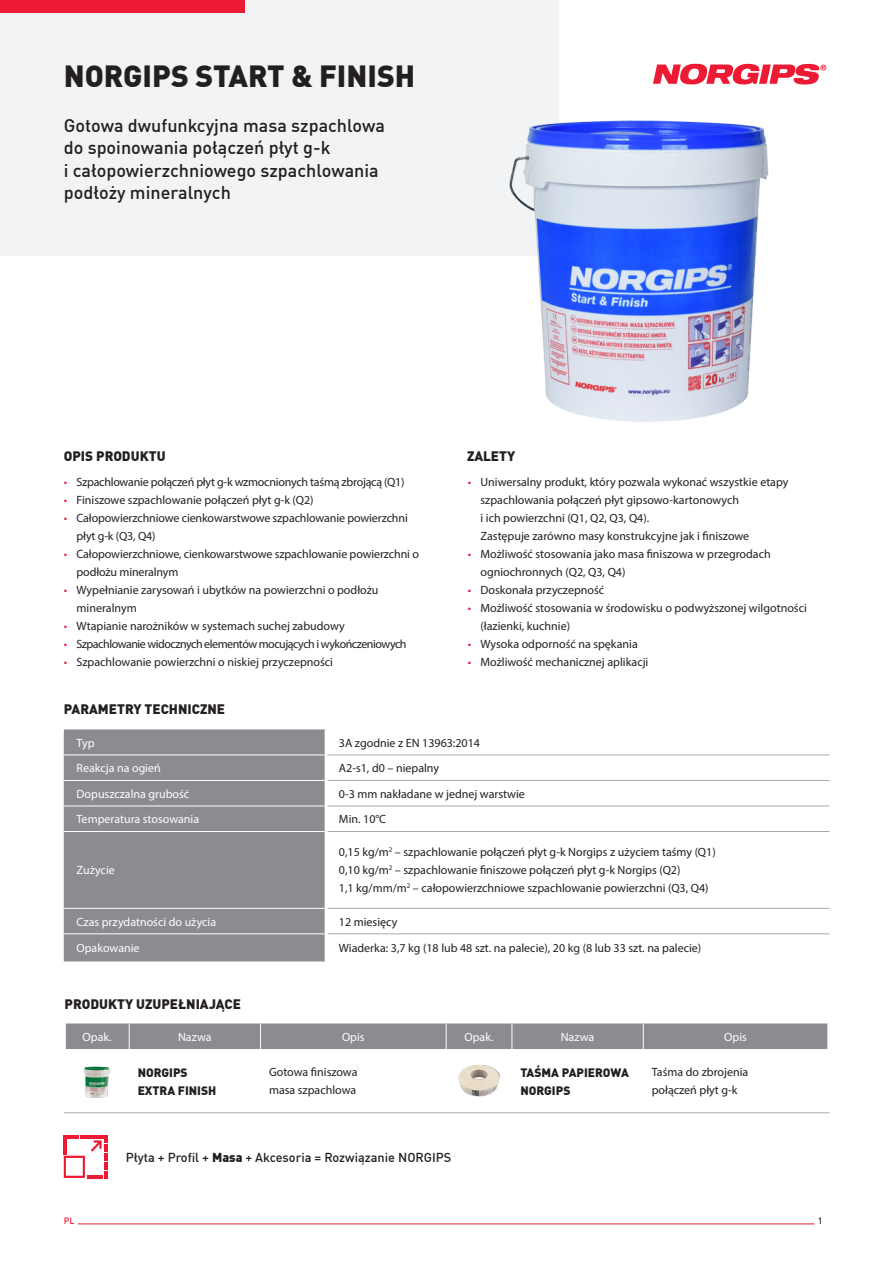
<style>
.page{position:relative;width:893px;height:1263px;background:#fff}
.page>*{position:absolute;margin:0;border:0;box-sizing:border-box;transform-origin:0 0}
.t1{font:900 30px "DIN Offc Pro";color:#231f20}
.t2{font:500 18px/22.5px "DIN Offc Pro";color:#231f20}
.header_2{font:900 13.5px "DIN Offc Pro";color:#231f20}
.t3{font:500 12.75px "DIN Offc Pro";color:#231f20}
.txt{font:12px/18px "Myriad Pro";color:#231f20}
.t4{font:12px "Myriad Pro";color:#fff}
.txt-2{font:12px "Myriad Pro";letter-spacing:-.04em;color:#231f20}
.txt-3{font:12px "Myriad Pro";letter-spacing:-.02em;color:#231f20}
.txt-4{font:900 12px/18px "DIN Offc Pro";color:#231f20}
.t5{font:500 9px "DIN Offc Pro";color:#ed1a33}
.t6{font:500 9px "DIN Offc Pro";color:#231f20}
.s1{color:#ed1a33}
.s2{font-weight:900}
</style>
<div class="page">
<div style="left:0;top:0;width:558px;height:255px;background:#f2f3f4"></div>
<div style="left:0;top:0;width:244px;height:13px;background:#ed1a33"></div>
<svg style="left:653px;top:64px;width:173px;height:20px"></svg>
<hr style="left:78px;top:1223px;width:736px;height:1px;background:#ed1a33">
<div style="left:64px;top:729px;width:261px;height:232px;background:#8a8c8f"></div>
<hr style="left:64px;top:754px;width:261px;height:1px;background:#fff">
<hr style="left:64px;top:780px;width:261px;height:1px;background:#fff">
<hr style="left:64px;top:806px;width:261px;height:1px;background:#fff">
<hr style="left:64px;top:831px;width:261px;height:1px;background:#fff">
<hr style="left:64px;top:908px;width:261px;height:1px;background:#fff">
<hr style="left:64px;top:933px;width:261px;height:1px;background:#fff">
<hr style="left:328px;top:754px;width:501px;height:1px;background:#a8a9ad">
<hr style="left:328px;top:780px;width:501px;height:1px;background:#a8a9ad">
<hr style="left:328px;top:806px;width:501px;height:1px;background:#a8a9ad">
<hr style="left:328px;top:831px;width:501px;height:1px;background:#a8a9ad">
<hr style="left:328px;top:908px;width:501px;height:1px;background:#a8a9ad">
<hr style="left:328px;top:933px;width:501px;height:1px;background:#a8a9ad">
<div style="left:65px;top:1023px;width:763px;height:26px;background:#8a8c8f"></div>
<hr style="left:64px;top:1112px;width:65px;height:1px;background:#a8a9ad">
<hr style="left:129px;top:1112px;width:131px;height:1px;background:#a8a9ad">
<hr style="left:260px;top:1112px;width:186px;height:1px;background:#a8a9ad">
<hr style="left:446px;top:1112px;width:66px;height:1px;background:#a8a9ad">
<hr style="left:512px;top:1112px;width:131px;height:1px;background:#a8a9ad">
<hr style="left:643px;top:1112px;width:186px;height:1px;background:#a8a9ad">
<img style="left:83px;top:1066px;width:27px;height:32px">
<img style="left:458px;top:1064px;width:42px;height:33px">
<svg style="left:64px;top:1135px;width:43px;height:44px"></svg>
<img style="left:470px;top:117px;width:299px;height:305px">
<p class="t1" style="left:64px;top:52px;width:353px">NORGIPS START &amp; FINISH</p>
<p class="t2" style="left:64px;top:113px;width:323px">Gotowa dwufunkcyjna masa szpachlowa do spoinowania połączeń płyt g-k<br>i całopowierzchniowego szpachlowania podłoży mineralnych</p>
<p class="header_2" style="left:64px;top:446px;width:103px">OPIS PRODUKTU</p>
<p class="header_2" style="left:467px;top:446px;width:50px">ZALETY</p>
<p class="txt-3" style="left:64px;top:474px;width:342px"><span class="s1">•</span> Szpachlowanie połączeń płyt g-k wzmocnionych taśmą zbrojącą (Q1)</p>
<p class="txt" style="left:64px;top:491px;width:251px"><span class="s1">•</span> Finiszowe szpachlowanie połączeń płyt g-k (Q2)</p>
<p class="txt" style="left:77px;top:509px;width:333px;text-indent:-13px"><span class="s1">•</span> Całopowierzchniowe cienkowarstwowe szpachlowanie powierzchni płyt g-k (Q3, Q4)</p>
<p class="txt" style="left:77px;top:545px;width:344px;text-indent:-13px"><span class="s1">•</span> Całopowierzchniowe, cienkowarstwowe szpachlowanie powierzchni o podłożu mineralnym</p>
<p class="txt" style="left:77px;top:581px;width:303px;text-indent:-13px"><span class="s1">•</span> Wypełnianie zarysowań i ubytków na powierzchni o podłożu mineralnym</p>
<p class="txt" style="left:64px;top:617px;width:282px"><span class="s1">•</span> Wtapianie narożników w systemach suchej zabudowy</p>
<p class="txt-2" style="left:64px;top:636px;width:344px"><span class="s1">•</span> Szpachlowanie widocznych elementów mocujących i wykończeniowych</p>
<p class="txt" style="left:64px;top:653px;width:271px"><span class="s1">•</span> Szpachlowanie powierzchni o niskiej przyczepności</p>
<p class="header_2" style="left:64px;top:698px;width:163px">PARAMETRY TECHNICZNE</p>
<p class="txt" style="left:480px;top:473px;width:309px;text-indent:-13px"><span class="s1">•</span> Uniwersalny produkt, który pozwala wykonać wszystkie etapy szpachlowania połączeń płyt gipsowo-kartonowych<br>i ich powierzchni (Q1, Q2, Q3, Q4).<br>Zastępuje zarówno masy konstrukcyjne jak i finiszowe</p>
<p class="txt" style="left:480px;top:545px;width:292px;text-indent:-13px"><span class="s1">•</span> Możliwość stosowania jako masa finiszowa w przegrodach ogniochronnych (Q2, Q3, Q4)</p>
<p class="txt" style="left:468px;top:581px;width:138px"><span class="s1">•</span> Doskonała przyczepność</p>
<p class="txt" style="left:480px;top:599px;width:328px;text-indent:-13px"><span class="s1">•</span> Możliwość stosowania w środowisku o podwyższonej wilgotności (łazienki, kuchnie)</p>
<p class="txt" style="left:468px;top:635px;width:172px"><span class="s1">•</span> Wysoka odporność na spękania</p>
<p class="txt" style="left:468px;top:653px;width:182px"><span class="s1">•</span> Możliwość mechanicznej aplikacji</p>
<p class="t4" style="left:77px;top:735px;width:19px">Typ</p>
<p class="txt" style="left:339px;top:733px;width:143px">3A zgodnie z EN 13963:2014</p>
<p class="t4" style="left:77px;top:761px;width:86px">Reakcja na ogień</p>
<p class="txt" style="left:339px;top:759px;width:102px">A2-s1, d0 – niepalny</p>
<p class="t4" style="left:77px;top:786px;width:114px">Dopuszczalna grubość</p>
<p class="txt" style="left:339px;top:784px;width:188px">0-3 mm nakładane w jednej warstwie</p>
<p class="t4" style="left:77px;top:812px;width:124px">Temperatura stosowania</p>
<p class="txt" style="left:339px;top:810px;width:49px">Min. 10°C</p>
<p class="t4" style="left:77px;top:863px;width:40px">Zużycie</p>
<p class="txt" style="left:339px;top:843px;width:378px">0,15 kg/m<sup>2</sup> – szpachlowanie połączeń płyt g-k Norgips z użyciem taśmy (Q1)</p>
<p class="txt" style="left:339px;top:861px;width:343px">0,10 kg/m<sup>2</sup> – szpachlowanie finiszowe połączeń płyt g-k Norgips (Q2)</p>
<p class="txt" style="left:339px;top:879px;width:371px">1,1 kg/mm/m<sup>2</sup> – całopowierzchniowe szpachlowanie powierzchni (Q3, Q4)</p>
<p class="t4" style="left:77px;top:914px;width:141px">Czas przydatności do użycia</p>
<p class="txt" style="left:339px;top:912px;width:60px">12 miesięcy</p>
<p class="t4" style="left:77px;top:941px;width:65px">Opakowanie</p>
<p class="txt" style="left:339px;top:939px;width:364px">Wiaderka: 3,7 kg (18 lub 48 szt. na palecie), 20 kg (8 lub 33 szt. na palecie)</p>
<p class="header_2" style="left:65px;top:993px;width:178px">PRODUKTY UZUPEŁNIAJĄCE</p>
<p class="t4" style="left:83px;top:1029px;width:31px">Opak.</p>
<p class="t4" style="left:178px;top:1029px;width:35px">Nazwa</p>
<p class="t4" style="left:342px;top:1029px;width:24px">Opis</p>
<p class="t4" style="left:464px;top:1029px;width:31px">Opak.</p>
<p class="t4" style="left:561px;top:1029px;width:35px">Nazwa</p>
<p class="t4" style="left:724px;top:1029px;width:24px">Opis</p>
<p class="txt-4" style="left:138px;top:1062px;width:80px">NORGIPS<br>EXTRA FINISH</p>
<p class="txt" style="left:269px;top:1063px;width:90px">Gotowa finiszowa masa szpachlowa</p>
<p class="txt-4" style="left:520px;top:1062px;width:110px">TAŚMA PAPIEROWA<br>NORGIPS</p>
<p class="txt" style="left:652px;top:1063px;width:98px">Taśma do zbrojenia połączeń płyt g-k</p>
<p class="t3" style="left:126px;top:1147px;width:327px">Płyta + Profil + <span class="s2">Masa</span> + Akcesoria = Rozwiązanie NORGIPS</p>
<p class="t5" style="left:64px;top:1214px;width:12px">PL</p>
<p class="t6" style="left:818px;top:1214px;width:6px">1</p>
</div>
